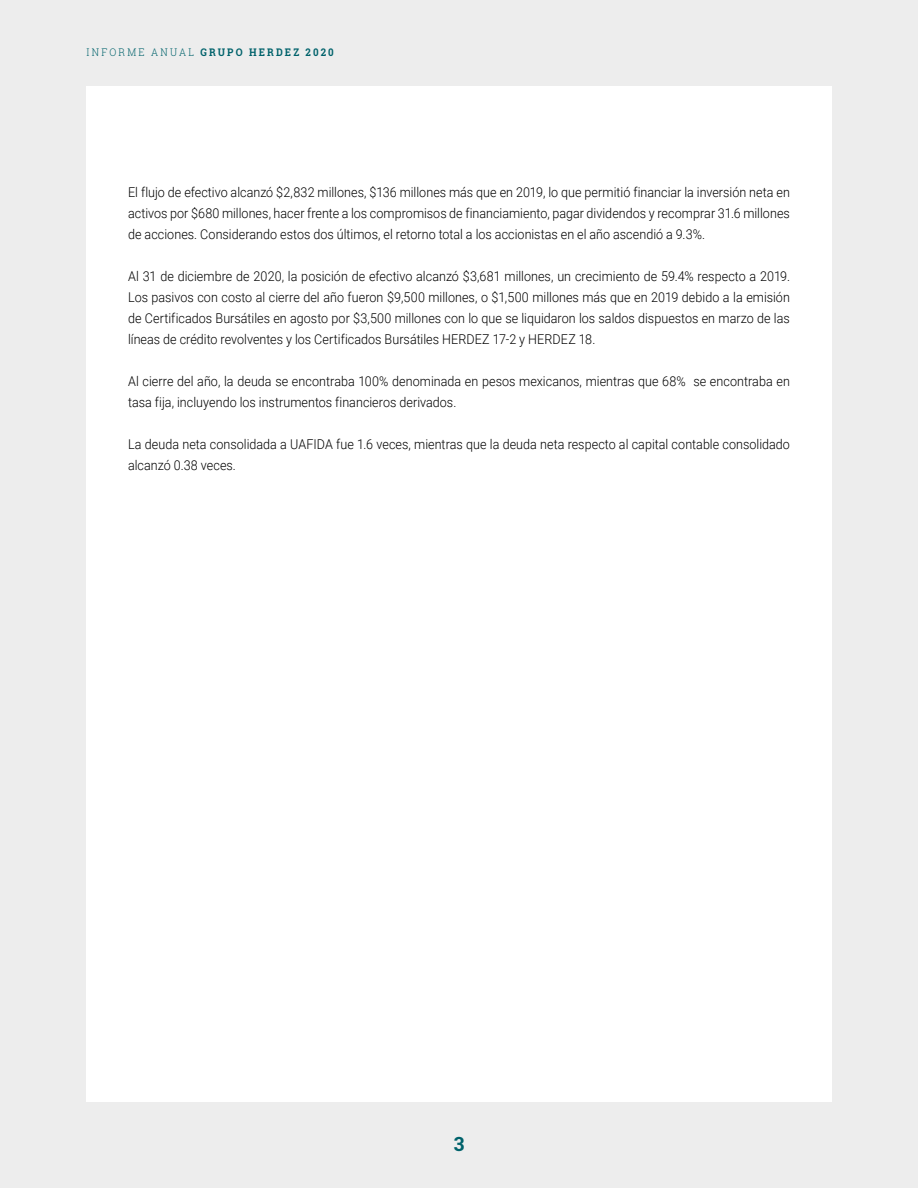
<style>
.page{position:relative;width:918px;height:1188px;background:#ededed}
.page>*{position:absolute;margin:0;border:0;box-sizing:border-box;transform-origin:0 0}
.t1{font:700 19.5px "Roboto Slab";color:#00626b}
.t2{font:300 13.5px/21px "Roboto";letter-spacing:.005em;color:#000;text-align:justify;scale:.93 1}
.t3{font:700 10.5px "Roboto Slab";letter-spacing:.22em;color:#00626b;scale:.93 1}
.s1{font-weight:300}
</style>
<div class="page">
<div style="left:86px;top:86px;width:746px;height:1016px;background:#fff"></div>
<p class="t3" style="left:86px;top:45px;width:268px"><span class="s1">INFORME ANUAL</span> GRUPO HERDEZ 2020</p>
<p class="t2" style="left:128px;top:181px;width:713px">El flujo de efectivo alcanzó $2,832 millones, $136 millones más que en 2019, lo que permitió financiar la inversión neta en activos por $680 millones, hacer frente a los compromisos de financiamiento, pagar dividendos y recomprar 31.6 millones de acciones. Considerando estos dos últimos, el retorno total a los accionistas en el año ascendió a 9.3%.</p>
<p class="t2" style="left:128px;top:265px;width:713px">Al 31 de diciembre de 2020, la posición de efectivo alcanzó $3,681 millones, un crecimiento de 59.4% respecto a 2019.<br>Los pasivos con costo al cierre del año fueron $9,500 millones, o $1,500 millones más que en 2019 debido a la emisión de Certificados Bursátiles en agosto por $3,500 millones con lo que se liquidaron los saldos dispuestos en marzo de las líneas de crédito revolventes y los Certificados Bursátiles HERDEZ 17-2 y HERDEZ 18.</p>
<p class="t2" style="left:128px;top:370px;width:713px">Al cierre del año, la deuda se encontraba 100% denominada en pesos mexicanos, mientras que 68% se encontraba en tasa fija, incluyendo los instrumentos financieros derivados.</p>
<p class="t2" style="left:128px;top:433px;width:713px">La deuda neta consolidada a UAFIDA fue 1.6 veces, mientras que la deuda neta respecto al capital contable consolidado alcanzó 0.38 veces.</p>
<h1 class="t1" style="left:454px;top:1130px;width:12px">3</h1>
</div>
